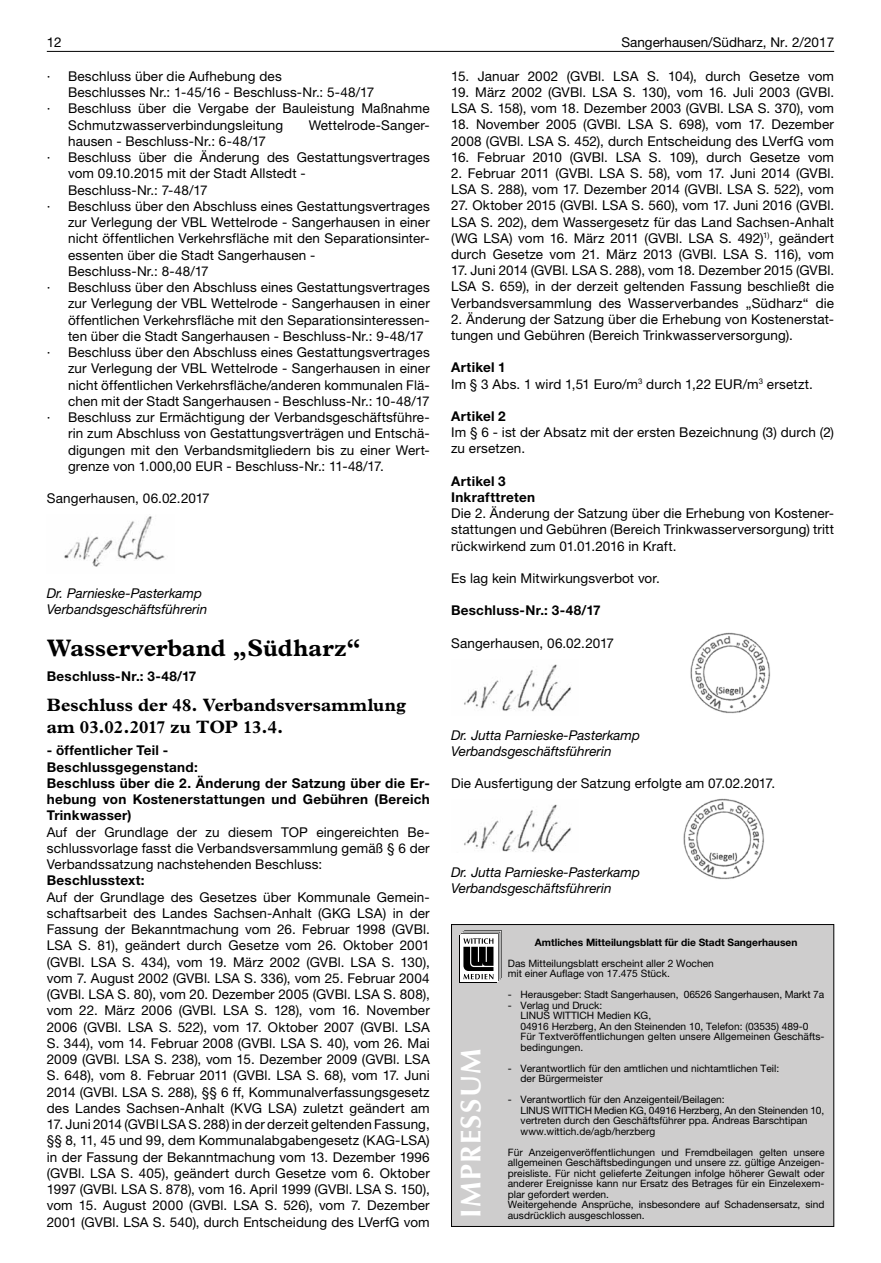
<style>
.page{position:relative;width:881px;height:1263px;background:#fff}
.page>*{position:absolute;margin:0;border:0;box-sizing:border-box;transform-origin:0 0}
.t1{font:700 28.5px "Optima LT";letter-spacing:.05em;color:#fff}
.t2{font:700 24px "Plantin";color:#000}
.t3{font:700 18px/21.6px "Plantin";letter-spacing:.005em;color:#000}
.t4{font:13.5px/16.2px "Helvetica Neue LT";letter-spacing:.01em;color:#000}
.t5{font:700 13.5px/16.2px "Helvetica Neue LT";letter-spacing:.02em;color:#000}
.t6{font:italic 13.5px/16.2px "Helvetica Neue LT";color:#000}
.t7{font:10.2px/10.5px "Helvetica Neue LT";color:#000}
.t8{font:700 10.2px "Helvetica Neue LT";color:#000}
.s1{font-weight:700}
</style>
<div class="page">
<hr style="left:47px;top:51px;width:786px;height:1px;background:#000">
<img style="left:464px;top:664px;width:107px;height:48px">
<img style="left:464px;top:804px;width:107px;height:48px">
<img style="left:64px;top:516px;width:101px;height:51px">
<img style="left:690px;top:632px;width:81px;height:82px">
<img style="left:683px;top:798px;width:81px;height:82px">
<div style="left:451px;top:924px;width:382px;height:303px;background:#cecdcd;border:1px solid #000"></div>
<div style="left:459px;top:935px;width:38px;height:48px;background:#000"></div>
<div style="left:460px;top:935px;width:36px;height:47px;background:#fff"></div>
<svg style="left:461px;top:930px;width:40px;height:51px"></svg>
<p class="t4" style="left:47px;top:34px;width:17px">12</p>
<p class="t4" style="left:621px;top:34px;width:214px">Sangerhausen/Südharz, Nr. 2/2017</p>
<p class="t4" style="left:451px;top:68px;width:384px">15. Januar 2002 (GVBl. LSA S. 104), durch Gesetze vom</p>
<p class="t4" style="left:451px;top:84px;width:384px">19. März 2002 (GVBl. LSA S. 130), vom 16. Juli 2003 (GVBl.<br>LSA S. 158), vom 18. Dezember 2003 (GVBl. LSA S. 370), vom</p>
<p class="t4" style="left:451px;top:116px;width:384px">18. November 2005 (GVBl. LSA S. 698), vom 17. Dezember<br>2008 (GVBl. LSA S. 452), durch Entscheidung des LVerfG vom</p>
<p class="t4" style="left:451px;top:149px;width:384px">16. Februar 2010 (GVBl. LSA S. 109), durch Gesetze vom</p>
<p class="t4" style="left:451px;top:165px;width:384px">2. Februar 2011 (GVBl. LSA S. 58), vom 17. Juni 2014 (GVBl.<br>LSA S. 288), vom 17. Dezember 2014 (GVBl. LSA S. 522), vom</p>
<p class="t4" style="left:451px;top:197px;width:384px;text-align:justify">27. Oktober 2015 (GVBl. LSA S. 560), vom 17. Juni 2016 (GVBl.<br>LSA S. 202), dem Wassergesetz für das Land Sachsen-Anhalt (WG LSA) vom 16. März 2011 (GVBl. LSA S. 492)<sup>1)</sup>, geändert durch Gesetze vom 21. März 2013 (GVBl. LSA S. 116), vom</p>
<p class="t4" style="left:451px;top:262px;width:384px;text-align:justify">17. Juni 2014 (GVBl. LSA S. 288), vom 18. Dezember 2015 (GVBl.<br>LSA S. 659), in der derzeit geltenden Fassung beschließt die Verbandsversammlung des Wasserverbandes „Südharz“ die</p>
<p class="t4" style="left:451px;top:311px;width:384px">2. Änderung der Satzung über die Erhebung von Kostenerstat&shy;tungen und Gebühren (Bereich Trinkwasserversorgung).</p>
<p class="t4" style="left:451px;top:359px;width:363px"><span class="s1">Artikel 1<br></span>Im § 3 Abs. 1 wird 1,51 Euro/m<sup>3</sup> durch 1,22 EUR/m<sup>3</sup> ersetzt.</p>
<p class="t5" style="left:451px;top:408px;width:56px">Artikel 2</p>
<p class="t4" style="left:451px;top:424px;width:384px">Im § 6 - ist der Absatz mit der ersten Bezeichnung (3) durch (2) zu ersetzen.</p>
<p class="t5" style="left:451px;top:473px;width:85px">Artikel 3<br>Inkrafttreten</p>
<p class="t4" style="left:451px;top:505px;width:384px;text-align:justify">Die 2. Änderung der Satzung über die Erhebung von Kostener&shy;stattungen und Gebühren (Bereich Trinkwasserversorgung) tritt rückwirkend zum 01.01.2016 in Kraft.</p>
<p class="t4" style="left:451px;top:570px;width:210px">Es lag kein Mitwirkungsverbot vor.</p>
<p class="t5" style="left:451px;top:602px;width:151px">Beschluss-Nr.: 3-48/17</p>
<p class="t4" style="left:451px;top:635px;width:164px">Sangerhausen, 06.02.2017</p>
<p class="t4" style="left:47px;top:68px;width:236px">· Beschluss über die Aufhebung des</p>
<p class="t4" style="left:68px;top:84px;width:307px">Beschlusses Nr.: 1-45/16 - Beschluss-Nr.: 5-48/17</p>
<p class="t4" style="left:47px;top:100px;width:384px">· Beschluss über die Vergabe der Bauleistung Maßnahme</p>
<p class="t4" style="left:68px;top:116px;width:217px">Schmutzwasserverbindungsleitung</p>
<p class="t4" style="left:308px;top:116px;width:123px">Wettelrode-Sanger-</p>
<p class="t4" style="left:68px;top:133px;width:199px">hausen - Beschluss-Nr.: 6-48/17</p>
<p class="t4" style="left:47px;top:149px;width:384px">· Beschluss über die Änderung des Gestattungsvertrages</p>
<p class="t4" style="left:68px;top:165px;width:239px">vom 09.10.2015 mit der Stadt Allstedt -</p>
<p class="t4" style="left:68px;top:181px;width:141px">Beschluss-Nr.: 7-48/17</p>
<p class="t4" style="left:47px;top:198px;width:384px">· Beschluss über den Abschluss eines Gestattungsvertrages</p>
<p class="t4" style="left:68px;top:214px;width:363px">zur Verlegung der VBL Wettelrode - Sangerhausen in einer</p>
<p class="t4" style="left:68px;top:230px;width:363px">nicht öffentlichen Verkehrsfläche mit den Separationsinter-</p>
<p class="t4" style="left:68px;top:246px;width:249px">essenten über die Stadt Sangerhausen -</p>
<p class="t4" style="left:68px;top:263px;width:142px">Beschluss-Nr.: 8-48/17</p>
<p class="t4" style="left:47px;top:279px;width:384px">· Beschluss über den Abschluss eines Gestattungsvertrages</p>
<p class="t4" style="left:68px;top:295px;width:363px">zur Verlegung der VBL Wettelrode - Sangerhausen in einer</p>
<p class="t4" style="left:68px;top:312px;width:363px">öffentlichen Verkehrsfläche mit den Separationsinteressen-</p>
<p class="t4" style="left:68px;top:328px;width:357px">ten über die Stadt Sangerhausen - Beschluss-Nr.: 9-48/17</p>
<p class="t4" style="left:47px;top:344px;width:384px">· Beschluss über den Abschluss eines Gestattungsvertrages</p>
<p class="t4" style="left:68px;top:360px;width:363px">zur Verlegung der VBL Wettelrode - Sangerhausen in einer</p>
<p class="t4" style="left:68px;top:377px;width:363px">nicht öffentlichen Verkehrsfläche/anderen kommunalen Flä-</p>
<p class="t4" style="left:68px;top:393px;width:363px">chen mit der Stadt Sangerhausen - Beschluss-Nr.: 10-48/17</p>
<p class="t4" style="left:47px;top:409px;width:384px">· Beschluss zur Ermächtigung der Verbandsgeschäftsführe-</p>
<p class="t4" style="left:68px;top:425px;width:363px">rin zum Abschluss von Gestattungsverträgen und Entschä-</p>
<p class="t4" style="left:68px;top:442px;width:363px">digungen mit den Verbandsmitgliedern bis zu einer Wert-</p>
<p class="t4" style="left:68px;top:458px;width:317px">grenze von 1.000,00 EUR - Beschluss-Nr.: 11-48/17.</p>
<p class="t4" style="left:47px;top:490px;width:164px">Sangerhausen, 06.02.2017</p>
<p class="t6" style="left:47px;top:585px;width:162px">Dr. Parnieske-Pasterkamp<br>Verbandsgeschäftsführerin</p>
<h2 class="t2" style="left:47px;top:634px;width:315px">Wasserverband „Südharz“</h2>
<p class="t5" style="left:47px;top:668px;width:151px">Beschluss-Nr.: 3-48/17</p>
<h3 class="t3" style="left:47px;top:694px;width:360px">Beschluss der 48. Verbandsversammlung am 03.02.2017 zu TOP 13.4.</h3>
<p class="t5" style="left:47px;top:742px;width:384px">- öffentlicher Teil -<br>Beschlussgegenstand:<br>Beschluss über die 2. Änderung der Satzung über die Er&shy;hebung von Kostenerstattungen und Gebühren (Bereich Trinkwasser)</p>
<p class="t4" style="left:47px;top:823px;width:384px;text-align:justify">Auf der Grundlage der zu diesem TOP eingereichten Be&shy;schlussvorlage fasst die Verbandsversammlung gemäß § 6 der Verbandssatzung nachstehenden Beschluss:</p>
<p class="t5" style="left:47px;top:872px;width:99px">Beschlusstext:</p>
<p class="t4" style="left:47px;top:888px;width:384px;text-align:justify">Auf der Grundlage des Gesetzes über Kommunale Gemein&shy;schaftsarbeit des Landes Sachsen-Anhalt (GKG LSA) in der Fassung der Bekanntmachung vom 26. Februar 1998 (GVBl.<br>LSA S. 81), geändert durch Gesetze vom 26. Oktober 2001 (GVBl. LSA S. 434), vom 19. März 2002 (GVBl. LSA S. 130), vom 7. August 2002 (GVBl. LSA S. 336), vom 25. Februar 2004 (GVBl. LSA S. 80), vom 20. Dezember 2005 (GVBl. LSA S. 808), vom 22. März 2006 (GVBl. LSA S. 128), vom 16. November 2006 (GVBl. LSA S. 522), vom 17. Oktober 2007 (GVBl. LSA S. 344), vom 14. Februar 2008 (GVBl. LSA S. 40), vom 26. Mai 2009 (GVBl. LSA S. 238), vom 15. Dezember 2009 (GVBl. LSA S. 648), vom 8. Februar 2011 (GVBl. LSA S. 68), vom 17. Juni 2014 (GVBl. LSA S. 288), §§ 6 ff, Kommunalverfassungsgesetz des Landes Sachsen-Anhalt (KVG LSA) zuletzt geändert am</p>
<p class="t4" style="left:47px;top:1116px;width:384px;text-align:justify">17. Juni 2014 (GVBl LSA S. 288) in der derzeit geltenden Fassung, §§ 8, 11, 45 und 99, dem Kommunalabgabengesetz (KAG-LSA) in der Fassung der Bekanntmachung vom 13. Dezember 1996 (GVBl. LSA S. 405), geändert durch Gesetze vom 6. Oktober 1997 (GVBl. LSA S. 878), vom 16. April 1999 (GVBl. LSA S. 150), vom 15. August 2000 (GVBl. LSA S. 526), vom 7. Dezember 2001 (GVBl. LSA S. 540), durch Entscheidung des LVerfG vom</p>
<p class="t6" style="left:451px;top:727px;width:190px">Dr. Jutta Parnieske-Pasterkamp<br>Verbandsgeschäftsführerin</p>
<p class="t4" style="left:451px;top:775px;width:325px">Die Ausfertigung der Satzung erfolgte am 07.02.2017.</p>
<p class="t6" style="left:451px;top:864px;width:190px">Dr. Jutta Parnieske-Pasterkamp<br>Verbandsgeschäftsführerin</p>
<p class="t8" style="left:534px;top:936px;width:264px">Amtliches Mitteilungsblatt für die Stadt Sangerhausen</p>
<p class="t7" style="left:507px;top:958px;width:207px">Das Mitteilungsblatt erscheint aller 2 Wochen mit einer Auflage von 17.475 Stück.</p>
<p class="t7" style="left:507px;top:989px;width:318px">- Herausgeber: Stadt Sangerhausen, 06526 Sangerhausen, Markt 7a</p>
<p class="t7" style="left:520px;top:1000px;width:305px;text-indent:-13px">- Verlag und Druck:<br>LINUS WITTICH Medien KG,<br>04916 Herzberg, An den Steinenden 10, Telefon: (03535) 489-0<br>Für Textveröffentlichungen gelten unsere Allgemeinen Geschäfts&shy;bedingungen.</p>
<p class="t7" style="left:520px;top:1063px;width:260px;text-indent:-13px">- Verantwortlich für den amtlichen und nichtamtlichen Teil: der Bürgermeister</p>
<p class="t7" style="left:520px;top:1094px;width:305px;text-indent:-13px">- Verantwortlich für den Anzeigenteil/Beilagen:<br>LINUS WITTICH Medien KG, 04916 Herzberg, An den Steinenden 10, vertreten durch den Geschäftsführer ppa. Andreas Barschtipan www.wittich.de/agb/herzberg</p>
<p class="t7" style="left:507px;top:1147px;width:318px">Für Anzeigenveröffentlichungen und Fremdbeilagen gelten unsere allgemeinen Geschäftsbedingungen und unsere zz. gültige Anzeigen&shy;preisliste. Für nicht gelieferte Zeitungen infolge höherer Gewalt oder anderer Ereignisse kann nur Ersatz des Betrages für ein Einzelexem&shy;plar gefordert werden.<br>Weitergehende Ansprüche, insbesondere auf Schadensersatz, sind</p>
<h1 class="t1" style="left:454px;top:1218px;width:171px;rotate:-90deg">IMPRESSUM</h1>
<p class="t7" style="left:507px;top:1210px;width:138px">ausdrücklich ausgeschlossen.</p>
</div>
